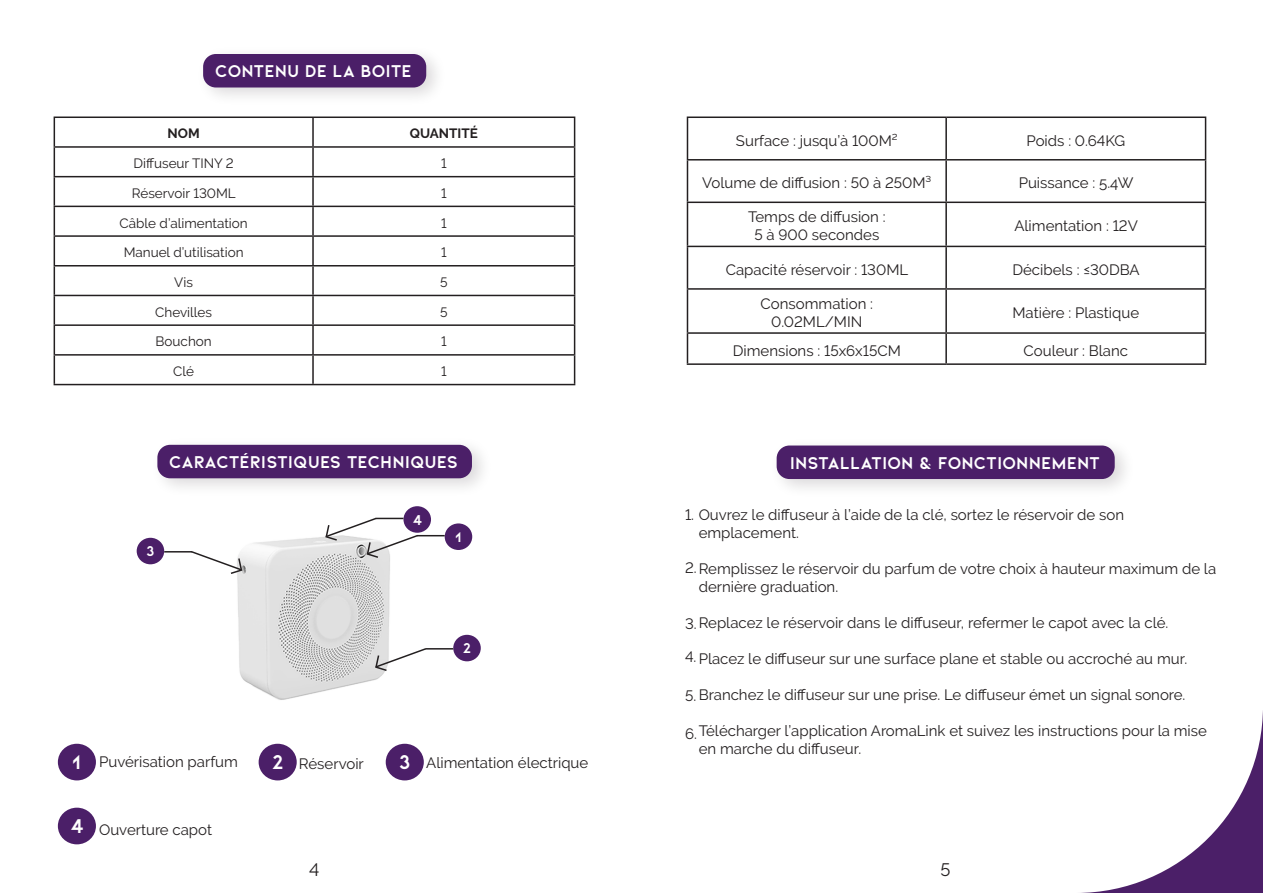
<style>
.page{position:relative;width:1263px;height:893px;background:#fff}
.page>*{position:absolute;margin:0;border:0;box-sizing:border-box;transform-origin:0 0}
.t1{font:700 21px "Kiona";color:#fff}
.t2{font:700 18px "Kiona";color:#fff}
.t3{font:18px "Raleway";color:#231f20}
.t4{font:15px/18px "Raleway";color:#231f20}
.t5{font:700 15px "Kiona";color:#fff}
.t6{font:13.5px "Raleway";color:#231f20}
.t7{font:700 13.5px "Raleway";color:#231f20}
</style>
<div class="page">
<svg style="left:686px;top:116px;width:577px;height:777px"></svg>
<div style="left:150px;top:436px;width:343px;height:62px;background:#11040f;opacity:.15"></div>
<div style="left:157px;top:445px;width:315px;height:33px;background:#4b1f68;border-radius:13px"></div>
<div style="left:196px;top:45px;width:251px;height:62px;background:#11040f;opacity:.15"></div>
<div style="left:203px;top:54px;width:223px;height:34px;background:#4b1f68;border-radius:13px"></div>
<hr style="left:54px;top:117px;width:259px;height:1px;background:#231f20">
<hr style="left:54px;top:146px;width:259px;height:2px;background:#231f20">
<hr style="left:313px;top:146px;width:262px;height:2px;background:#231f20">
<hr style="left:54px;top:176px;width:259px;height:1px;background:#231f20">
<hr style="left:313px;top:176px;width:262px;height:1px;background:#231f20">
<hr style="left:54px;top:206px;width:259px;height:1px;background:#231f20">
<hr style="left:313px;top:206px;width:262px;height:1px;background:#231f20">
<hr style="left:54px;top:235px;width:259px;height:2px;background:#231f20">
<hr style="left:313px;top:235px;width:262px;height:2px;background:#231f20">
<hr style="left:54px;top:265px;width:259px;height:1px;background:#231f20">
<hr style="left:313px;top:265px;width:262px;height:1px;background:#231f20">
<hr style="left:54px;top:295px;width:259px;height:1px;background:#231f20">
<hr style="left:313px;top:295px;width:262px;height:1px;background:#231f20">
<hr style="left:54px;top:324px;width:259px;height:2px;background:#231f20">
<hr style="left:313px;top:324px;width:262px;height:2px;background:#231f20">
<hr style="left:54px;top:354px;width:259px;height:2px;background:#231f20">
<svg style="left:54px;top:118px;width:1px;height:266px"></svg>
<hr style="left:313px;top:354px;width:262px;height:2px;background:#231f20">
<hr style="left:54px;top:384px;width:259px;height:1px;background:#231f20">
<hr style="left:313px;top:117px;width:262px;height:1px;background:#231f20">
<hr style="left:312px;top:118px;width:2px;height:28px;background:#231f20">
<hr style="left:312px;top:148px;width:2px;height:28px;background:#231f20">
<hr style="left:312px;top:177px;width:2px;height:29px;background:#231f20">
<hr style="left:312px;top:207px;width:2px;height:28px;background:#231f20">
<hr style="left:312px;top:237px;width:2px;height:28px;background:#231f20">
<hr style="left:312px;top:266px;width:2px;height:29px;background:#231f20">
<hr style="left:312px;top:296px;width:2px;height:28px;background:#231f20">
<hr style="left:312px;top:326px;width:2px;height:28px;background:#231f20">
<hr style="left:312px;top:356px;width:2px;height:28px;background:#231f20">
<svg style="left:574px;top:118px;width:1px;height:266px"></svg>
<hr style="left:313px;top:384px;width:262px;height:1px;background:#231f20">
<img style="left:237px;top:537px;width:153px;height:163px">
<div style="left:137px;top:538px;width:27px;height:26px;background:#4b1f68;border-radius:50%"></div>
<div style="left:445px;top:523px;width:27px;height:27px;background:#4b1f68;border-radius:50%"></div>
<div style="left:403px;top:506px;width:28px;height:27px;background:#4b1f68;border-radius:50%"></div>
<div style="left:453px;top:635px;width:28px;height:26px;background:#4b1f68;border-radius:50%"></div>
<hr style="left:164px;top:551px;width:28px;height:2px;background:#231f20">
<svg style="left:190px;top:550px;width:54px;height:25px"></svg>
<hr style="left:425px;top:648px;width:28px;height:2px;background:#231f20">
<svg style="left:373px;top:647px;width:55px;height:25px"></svg>
<svg style="left:324px;top:516px;width:121px;height:43px"></svg>
<div style="left:58px;top:744px;width:38px;height:36px;background:#4b1f68;border-radius:50%"></div>
<div style="left:386px;top:744px;width:38px;height:36px;background:#4b1f68;border-radius:50%"></div>
<div style="left:259px;top:744px;width:38px;height:36px;background:#4b1f68;border-radius:50%"></div>
<div style="left:58px;top:808px;width:38px;height:36px;background:#4b1f68;border-radius:50%"></div>
<div style="left:769px;top:436px;width:366px;height:62px;background:#11040f;opacity:.15"></div>
<div style="left:777px;top:445px;width:338px;height:34px;background:#4b1f68;border-radius:13px"></div>
<hr style="left:945px;top:118px;width:2px;height:41px;background:#231f20">
<hr style="left:945px;top:161px;width:2px;height:41px;background:#231f20">
<hr style="left:945px;top:203px;width:2px;height:43px;background:#231f20">
<hr style="left:945px;top:247px;width:2px;height:41px;background:#231f20">
<hr style="left:945px;top:290px;width:2px;height:42px;background:#231f20">
<hr style="left:945px;top:334px;width:2px;height:29px;background:#231f20">
<hr style="left:687px;top:117px;width:259px;height:1px;background:#231f20">
<hr style="left:687px;top:118px;width:1px;height:41px;background:#231f20">
<hr style="left:946px;top:117px;width:260px;height:1px;background:#231f20">
<hr style="left:1205px;top:118px;width:1px;height:41px;background:#231f20">
<hr style="left:687px;top:159px;width:259px;height:2px;background:#231f20">
<hr style="left:687px;top:161px;width:1px;height:41px;background:#231f20">
<hr style="left:946px;top:159px;width:260px;height:2px;background:#231f20">
<hr style="left:1205px;top:161px;width:1px;height:41px;background:#231f20">
<hr style="left:687px;top:202px;width:259px;height:1px;background:#231f20">
<hr style="left:687px;top:203px;width:1px;height:43px;background:#231f20">
<hr style="left:946px;top:202px;width:260px;height:1px;background:#231f20">
<hr style="left:1205px;top:203px;width:1px;height:43px;background:#231f20">
<hr style="left:687px;top:246px;width:259px;height:1px;background:#231f20">
<hr style="left:687px;top:247px;width:1px;height:41px;background:#231f20">
<hr style="left:946px;top:246px;width:260px;height:1px;background:#231f20">
<hr style="left:1205px;top:247px;width:1px;height:41px;background:#231f20">
<hr style="left:687px;top:288px;width:259px;height:2px;background:#231f20">
<hr style="left:687px;top:290px;width:1px;height:42px;background:#231f20">
<hr style="left:946px;top:288px;width:260px;height:2px;background:#231f20">
<hr style="left:1205px;top:290px;width:1px;height:42px;background:#231f20">
<hr style="left:687px;top:332px;width:259px;height:2px;background:#231f20">
<svg style="left:687px;top:334px;width:1px;height:29px"></svg>
<hr style="left:946px;top:332px;width:260px;height:2px;background:#231f20">
<svg style="left:1205px;top:334px;width:1px;height:29px"></svg>
<hr style="left:687px;top:363px;width:259px;height:2px;background:#231f20">
<hr style="left:946px;top:363px;width:260px;height:2px;background:#231f20">
<p class="t2" style="left:215px;top:60px;width:198px">CONTENU DE LA BOITE</p>
<p class="t7" style="left:168px;top:126px;width:34px">NOM</p>
<p class="t7" style="left:410px;top:126px;width:69px">QUANTITÉ</p>
<p class="t6" style="left:134px;top:156px;width:102px">Diffuseur TINY 2</p>
<p class="t6" style="left:441px;top:156px;width:7px">1</p>
<p class="t6" style="left:132px;top:185px;width:106px">Réservoir 130ML</p>
<p class="t6" style="left:441px;top:185px;width:7px">1</p>
<p class="t6" style="left:120px;top:215px;width:130px">Câble d’alimentation</p>
<p class="t6" style="left:441px;top:215px;width:7px">1</p>
<p class="t6" style="left:124px;top:245px;width:121px">Manuel d’utilisation</p>
<p class="t6" style="left:441px;top:245px;width:7px">1</p>
<p class="t6" style="left:174px;top:274px;width:20px">Vis</p>
<p class="t6" style="left:440px;top:274px;width:9px">5</p>
<p class="t6" style="left:155px;top:304px;width:58px">Chevilles</p>
<p class="t6" style="left:440px;top:304px;width:9px">5</p>
<p class="t6" style="left:156px;top:334px;width:58px">Bouchon</p>
<p class="t6" style="left:441px;top:334px;width:7px">1</p>
<p class="t6" style="left:173px;top:363px;width:22px">Clé</p>
<p class="t6" style="left:441px;top:363px;width:7px">1</p>
<p class="t2" style="left:169px;top:451px;width:290px">CARACTÉRISTIQUES TECHNIQUES</p>
<p class="t5" style="left:146px;top:542px;width:10px">3</p>
<p class="t5" style="left:412px;top:511px;width:11px">4</p>
<p class="t5" style="left:455px;top:528px;width:8px">1</p>
<p class="t5" style="left:463px;top:639px;width:10px">2</p>
<p class="t1" style="left:73px;top:750px;width:10px">1</p>
<p class="t4" style="left:99px;top:752px;width:140px">Puvérisation parfum</p>
<p class="t1" style="left:272px;top:750px;width:14px">2</p>
<p class="t4" style="left:299px;top:754px;width:66px">Réservoir</p>
<p class="t1" style="left:399px;top:750px;width:13px">3</p>
<p class="t4" style="left:426px;top:753px;width:164px">Alimentation électrique</p>
<p class="t1" style="left:70px;top:814px;width:15px">4</p>
<p class="t4" style="left:99px;top:820px;width:114px">Ouverture capot</p>
<p class="t3" style="left:309px;top:859px;width:12px">4</p>
<p class="t4" style="left:736px;top:131px;width:163px">Surface : jusqu’à 100M²</p>
<p class="t4" style="left:1026px;top:131px;width:100px">Poids : 0.64KG</p>
<p class="t4" style="left:702px;top:174px;width:231px">Volume de diffusion : 50 à 250M³</p>
<p class="t4" style="left:1019px;top:174px;width:116px">Puissance : 5.4W</p>
<p class="t4" style="left:748px;top:208px;width:139px">Temps de diffusion :</p>
<p class="t4" style="left:754px;top:226px;width:126px">5 à 900 secondes</p>
<p class="t4" style="left:1014px;top:217px;width:125px">Alimentation : 12V</p>
<p class="t4" style="left:726px;top:260px;width:184px">Capacité réservoir : 130ML</p>
<p class="t4" style="left:1012px;top:260px;width:129px">Décibels : ≤30DBA</p>
<p class="t4" style="left:760px;top:295px;width:114px">Consommation :</p>
<p class="t4" style="left:771px;top:313px;width:93px">0.02ML/MIN</p>
<p class="t4" style="left:1012px;top:304px;width:128px">Matière : Plastique</p>
<p class="t4" style="left:733px;top:341px;width:170px">Dimensions : 15x6x15CM</p>
<p class="t4" style="left:1023px;top:341px;width:106px">Couleur : Blanc</p>
<p class="t2" style="left:790px;top:452px;width:312px">INSTALLATION &amp; FONCTIONNEMENT</p>
<p class="t4" style="left:699px;top:506px;width:427px;text-indent:-14px">1. Ouvrez le diffuseur à l’aide de la clé, sortez le réservoir de son emplacement.</p>
<p class="t4" style="left:699px;top:560px;width:519px;text-indent:-14px">2.Remplissez le réservoir du parfum de votre choix à hauteur maximum de la dernière graduation.</p>
<p class="t4" style="left:685px;top:614px;width:485px">3.Replacez le réservoir dans le diffuseur, refermer le capot avec la clé.</p>
<p class="t4" style="left:699px;top:650px;width:490px">Placez le diffuseur sur une surface plane et stable ou accroché au mur.</p>
<p class="t4" style="left:685px;top:686px;width:502px">5. Branchez le diffuseur sur une prise. Le diffuseur émet un signal sonore.</p>
<p class="t4" style="left:699px;top:722px;width:510px">Télécharger l’application AromaLink et suivez les instructions pour la mise en marche du diffuseur.</p>
<p class="t4" style="left:685px;top:648px;width:13px">4.</p>
<p class="t4" style="left:685px;top:724px;width:13px">6.</p>
<p class="t3" style="left:940px;top:859px;width:12px">5</p>
</div>
